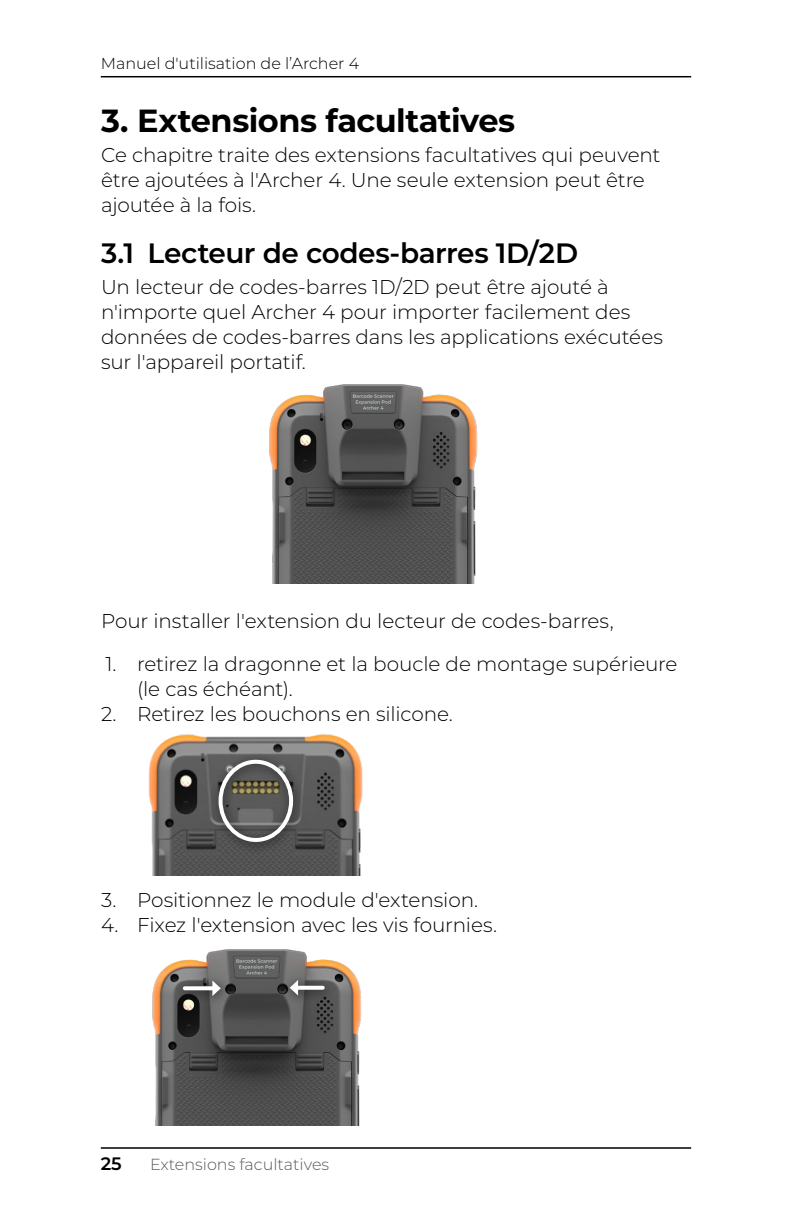
<style>
.page{position:relative;width:792px;height:1224px;background:#fff}
.page>*{position:absolute;margin:0;border:0;box-sizing:border-box;transform-origin:0 0}
.t1{font:700 32px "Montserrat";letter-spacing:-.015em;color:#000}
.t2{font:600 28px "Montserrat";letter-spacing:-.02em;color:#000}
.t3{font:300 20px/25px "Montserrat";letter-spacing:-.005em;color:#000}
.t4{font:600 18px "Montserrat";color:#000}
.t5{font:300 16px "Montserrat";color:#000}
.t6{font:300 16px "Montserrat";color:#58595b}
</style>
<div class="page">
<hr style="left:101px;top:1147px;width:590px;height:2px;background:#000">
<hr style="left:101px;top:76px;width:590px;height:1px;background:#000">
<img style="left:269px;top:384px;width:209px;height:199px">
<img style="left:148px;top:734px;width:215px;height:142px">
<div style="left:209px;top:752px;width:97px;height:102px;background:#000;opacity:.5"></div>
<div style="left:219px;top:760px;width:74px;height:82px;border:4px solid #fff;border-radius:50%"></div>
<img style="left:152px;top:949px;width:209px;height:176px">
<div style="left:281px;top:972px;width:55px;height:36px;background:#000;opacity:.5"></div>
<svg style="left:298px;top:986px;width:25px;height:4px"></svg>
<svg style="left:290px;top:980px;width:8px;height:16px"></svg>
<div style="left:174px;top:973px;width:58px;height:35px;background:#000;opacity:.5"></div>
<svg style="left:185px;top:986px;width:27px;height:4px"></svg>
<svg style="left:212px;top:980px;width:9px;height:16px"></svg>
<p class="t5" style="left:101px;top:52px;width:260px">Manuel d'utilisation de l’Archer 4</p>
<h1 class="t1" style="left:101px;top:97px;width:416px">3. Extensions facultatives</h1>
<p class="t3" style="left:101px;top:142px;width:561px">Ce chapitre traite des extensions facultatives qui peuvent être ajoutées à l'Archer 4. Une seule extension peut être ajoutée à la fois.</p>
<h2 class="t2" style="left:101px;top:233px;width:479px">3.1 Lecteur de codes-barres 1D/2D</h2>
<p class="t3" style="left:101px;top:274px;width:563px">Un lecteur de codes-barres 1D/2D peut être ajouté à n'importe quel Archer 4 pour importer facilement des données de codes-barres dans les applications exécutées sur l'appareil portatif.</p>
<p class="t3" style="left:101px;top:608px;width:514px">Pour installer l'extension du lecteur de codes-barres,</p>
<p class="t3" style="left:137px;top:651px;width:542px;text-indent:-32px">1. retirez la dragonne et la boucle de montage supérieure (le cas échéant).</p>
<p class="t3" style="left:101px;top:701px;width:353px">2. Retirez les bouchons en silicone.</p>
<p class="t3" style="left:101px;top:887px;width:379px">3. Positionnez le module d'extension.</p>
<p class="t3" style="left:101px;top:912px;width:398px">4. Fixez l'extension avec les vis fournies.</p>
<p class="t4" style="left:101px;top:1151px;width:22px">25</p>
<p class="t6" style="left:150px;top:1154px;width:181px">Extensions facultatives</p>
</div>
